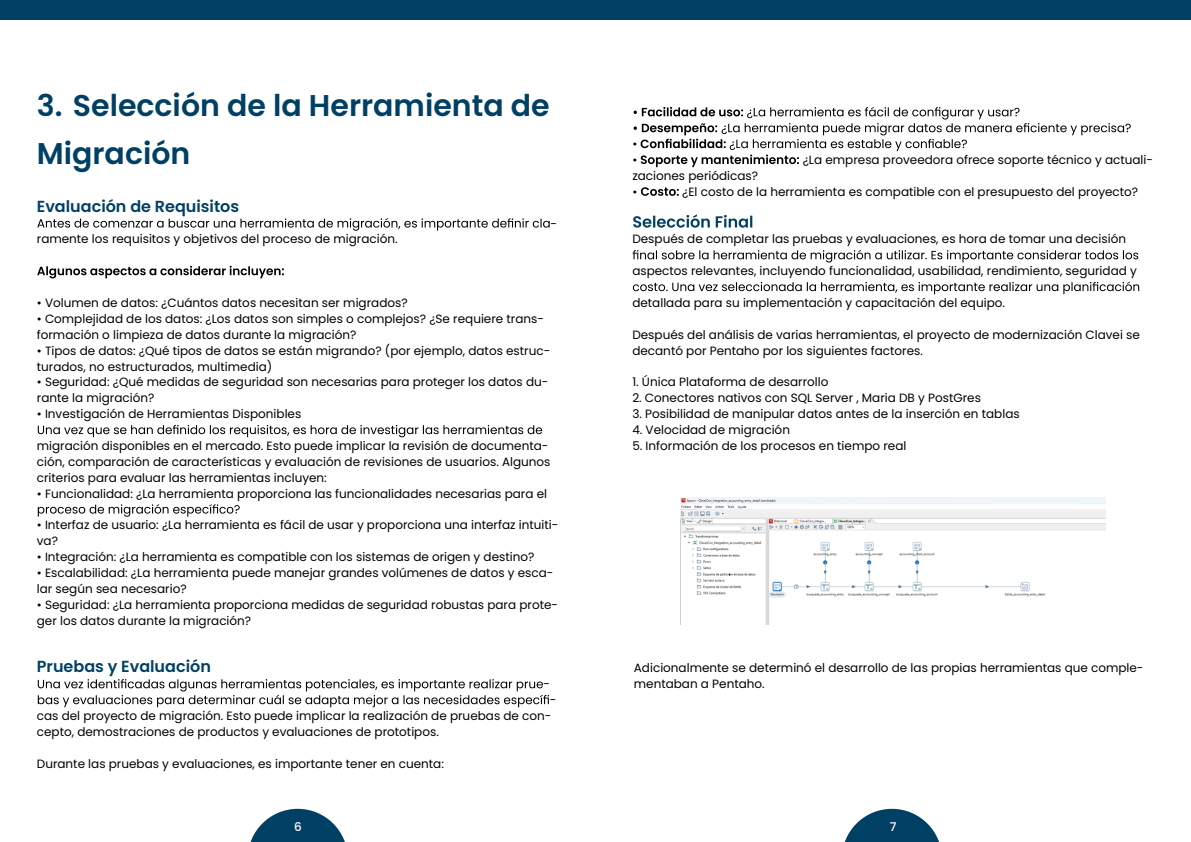
<style>
.page{position:relative;width:1191px;height:842px;background:#fff}
.page>*{position:absolute;margin:0;border:0;box-sizing:border-box;transform-origin:0 0}
.t1{font:600 30px/47.7px "Poppins";color:#004064}
.t2{font:600 16px "Poppins";color:#004064}
.t3{font:12px/15.9px "Poppins";color:#000}
.t4{font:500 12px "Poppins";color:#fff}
</style>
<div class="page">
<svg style="left:844px;top:809px;width:95px;height:33px"></svg>
<svg style="left:250px;top:809px;width:95px;height:33px"></svg>
<div style="left:595px;top:0;width:596px;height:19px;background:#004064"></div>
<div style="left:0;top:0;width:595px;height:19px;background:#004064"></div>
<svg style="left:37px;top:218px;width:513px;height:13px"></svg>
<svg style="left:37px;top:266px;width:247px;height:12px"></svg>
<svg style="left:38px;top:425px;width:504px;height:12px"></svg>
<svg style="left:38px;top:504px;width:202px;height:13px"></svg>
<svg style="left:38px;top:679px;width:511px;height:28px"></svg>
<svg style="left:633px;top:107px;width:497px;height:60px"></svg>
<svg style="left:641px;top:187px;width:38px;height:9px"></svg>
<svg style="left:633px;top:214px;width:119px;height:14px"></svg>
<svg style="left:632px;top:250px;width:506px;height:12px"></svg>
<svg style="left:633px;top:282px;width:506px;height:12px"></svg>
<img style="left:680px;top:498px;width:425px;height:127px">
<h1 class="t1" style="left:37px;top:82px;width:514px">3. Selección de la Herramienta de<br>Migración</h1>
<h2 class="t2" style="left:37px;top:197px;width:204px">Evaluación de Requisitos</h2>
<p class="t3" style="left:37px;top:231px;width:362px">ramente los requisitos y objetivos del proceso de migración.</p>
<p class="t3" style="left:550px;top:215px;width:8px">-</p>
<p class="t3" style="left:37px;top:295px;width:372px">• Volumen de datos: ¿Cuántos datos necesitan ser migrados?</p>
<p class="t3" style="left:37px;top:311px;width:509px">• Complejidad de los datos: ¿Los datos son simples o complejos? ¿Se requiere trans&shy;formación o limpieza de datos durante la migración?</p>
<p class="t3" style="left:37px;top:342px;width:515px">• Tipos de datos: ¿Qué tipos de datos se están migrando? (por ejemplo, datos estruc&shy;turados, no estructurados, multimedia)</p>
<p class="t3" style="left:37px;top:374px;width:513px">• Seguridad: ¿Qué medidas de seguridad son necesarias para proteger los datos du&shy;rante la migración?</p>
<p class="t3" style="left:37px;top:406px;width:266px">• Investigación de Herramientas Disponibles</p>
<p class="t3" style="left:37px;top:438px;width:515px">migración disponibles en el mercado. Esto puede implicar la revisión de documenta&shy;ción, comparación de características y evaluación de revisiones de usuarios. Algunos criterios para evaluar las herramientas incluyen:</p>
<p class="t3" style="left:37px;top:485px;width:512px">• Funcionalidad: ¿La herramienta proporciona las funcionalidades necesarias para el</p>
<p class="t3" style="left:37px;top:517px;width:523px">• Interfaz de usuario: ¿La herramienta es fácil de usar y proporciona una interfaz intuiti&shy;va?</p>
<p class="t3" style="left:37px;top:549px;width:499px">• Integración: ¿La herramienta es compatible con los sistemas de origen y destino?</p>
<p class="t3" style="left:37px;top:565px;width:518px">• Escalabilidad: ¿La herramienta puede manejar grandes volúmenes de datos y esca&shy;lar según sea necesario?</p>
<p class="t3" style="left:37px;top:597px;width:523px">• Seguridad: ¿La herramienta proporciona medidas de seguridad robustas para prote&shy;ger los datos durante la migración?</p>
<h2 class="t2" style="left:37px;top:657px;width:176px">Pruebas y Evaluación</h2>
<p class="t3" style="left:543px;top:676px;width:8px">-</p>
<p class="t3" style="left:550px;top:692px;width:8px">-</p>
<p class="t3" style="left:37px;top:708px;width:516px">cas del proyecto de migración. Esto puede implicar la realización de pruebas de con-</p>
<p class="t3" style="left:37px;top:724px;width:403px">cepto, demostraciones de productos y evaluaciones de prototipos.</p>
<p class="t3" style="left:37px;top:756px;width:408px">Durante las pruebas y evaluaciones, es importante tener en cuenta:</p>
<p class="t3" style="left:632px;top:136px;width:6px">• •</p>
<p class="t3" style="left:802px;top:152px;width:352px">¿La empresa proveedora ofrece soporte técnico y actuali-</p>
<p class="t3" style="left:632px;top:168px;width:127px">zaciones periódicas? •</p>
<p class="t3" style="left:682px;top:184px;width:457px">¿El costo de la herramienta es compatible con el presupuesto del proyecto?</p>
<p class="t3" style="left:632px;top:231px;width:495px">Después de completar las pruebas y evaluaciones, es hora de tomar una decisión</p>
<p class="t3" style="left:632px;top:263px;width:506px">aspectos relevantes, incluyendo funcionalidad, usabilidad, rendimiento, seguridad y</p>
<p class="t3" style="left:632px;top:295px;width:374px">detallada para su implementación y capacitación del equipo.</p>
<p class="t3" style="left:632px;top:327px;width:509px">Después del análisis de varias herramientas, el proyecto de modernización Clavei se decantó por Pentaho por los siguientes factores.</p>
<p class="t3" style="left:632px;top:374px;width:198px">1. Única Plataforma de desarrollo</p>
<p class="t3" style="left:632px;top:390px;width:350px">2. Conectores nativos con SQL Server , Maria DB y PostGres</p>
<p class="t3" style="left:632px;top:406px;width:389px">3. Posibilidad de manipular datos antes de la inserción en tablas</p>
<p class="t3" style="left:632px;top:422px;width:159px">4. Velocidad de migración</p>
<p class="t3" style="left:632px;top:438px;width:275px">5. Información de los procesos en tiempo real</p>
<p class="t3" style="left:634px;top:660px;width:511px">Adicionalmente se determinó el desarrollo de las propias herramientas que comple&shy;mentaban a Pentaho.</p>
<p class="t4" style="left:294px;top:820px;width:9px">6</p>
<p class="t4" style="left:890px;top:820px;width:8px">7</p>
</div>
